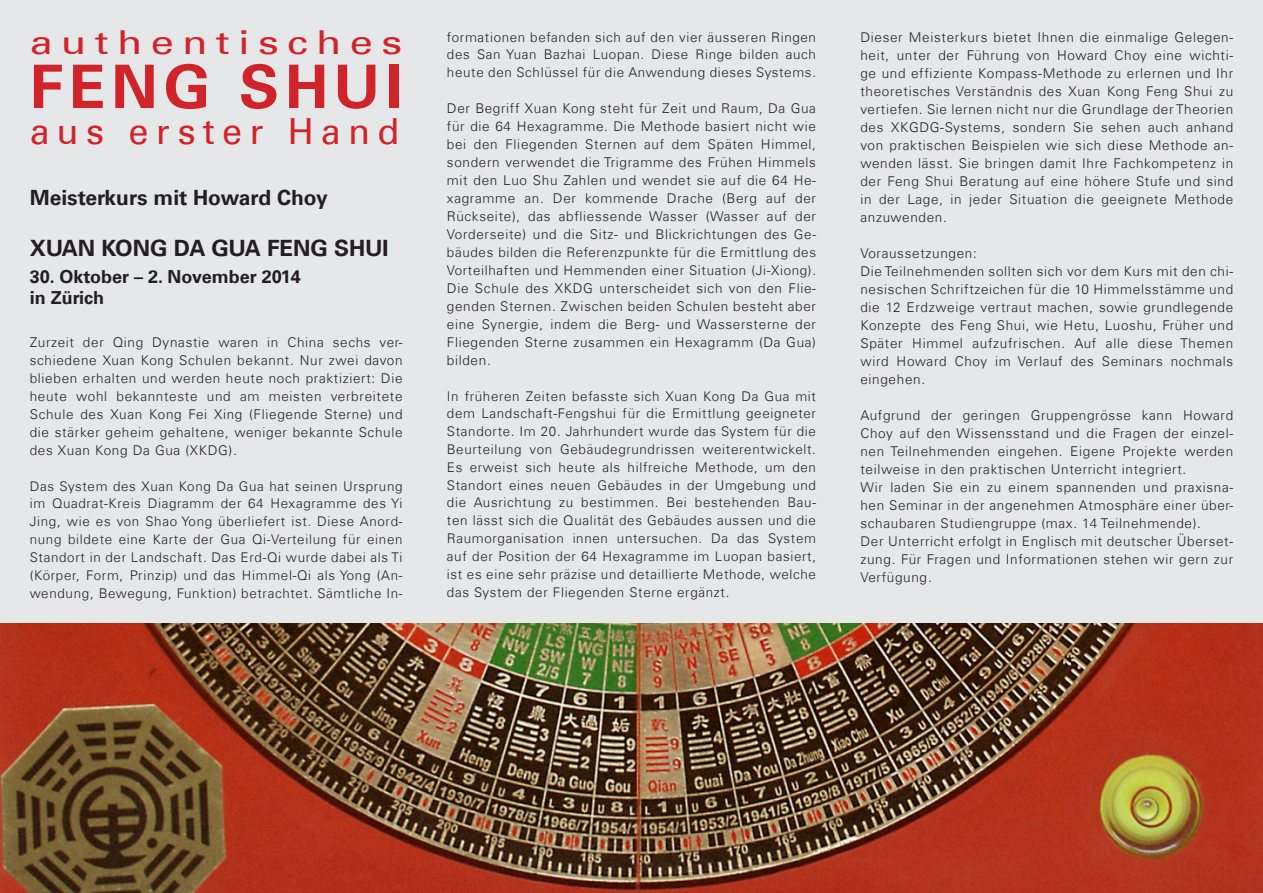
<style>
.page{position:relative;width:1263px;height:893px;background:#e6e7e9}
.page>*{position:absolute;margin:0;border:0;box-sizing:border-box;transform-origin:0 0}
.t1{font:700 60px "Univers Com 65";letter-spacing:.1em;color:#d1232a}
.t2{font:36px "Univers Com 55 Roman";letter-spacing:.2em;color:#d1232a}
.t3{font:33px "Univers Com 55 Roman";letter-spacing:.2em;color:#d1232a;scale:1.26 1}
.t4{font:700 22.5px "Univers Com 65";color:#231f20}
.t5{font:700 21px "Univers Com 65";color:#231f20}
.t6{font:700 18px "Univers Com 65";color:#231f20}
.t7{font:300 13.5px/18px "Univers Com 45";letter-spacing:.05em;color:#231f20;text-align:justify}
.t8{font:300 13.35px/17.9px "Univers Com 45";letter-spacing:.05em;color:#231f20;text-align:justify}
.s1{font-size:13.35px}
</style>
<div class="page">
<img style="left:1px;top:624px;width:1262px;height:269px">
<p class="t3" style="left:30px;top:22px;width:297px">authentisches</p>
<p class="t1" style="left:30px;top:51px;width:374px">FENG SHUI</p>
<p class="t2" style="left:30px;top:110px;width:371px">aus erster Hand</p>
<p class="t5" style="left:30px;top:185px;width:300px">Meisterkurs mit Howard Choy</p>
<p class="t4" style="left:30px;top:234px;width:360px">XUAN KONG DA GUA FENG SHUI</p>
<p class="t6" style="left:30px;top:266px;width:273px">30. Oktober – 2. November 2014</p>
<p class="t6" style="left:30px;top:287px;width:76px">in Zürich</p>
<p class="t7" style="left:30px;top:333px;width:374px">Zurzeit der Qing Dynastie waren in China sechs ver&shy;schiedene Xuan Kong Schulen bekannt. Nur zwei davon blieben erhalten und werden heute noch praktiziert: Die heute wohl bekannteste und am meisten verbreitete Schule des Xuan Kong Fei Xing (Fliegende Sterne) und die stärker geheim gehaltene, weniger bekannte Schule des Xuan Kong Da Gua (XKDG).</p>
<p class="t8" style="left:30px;top:477px;width:374px">Das System des Xuan Kong Da Gua hat seinen Ursprung im Quadrat-Kreis Diagramm der 64 Hexagramme des Yi Jing, wie es von Shao Yong überliefert ist. Diese Anord&shy;nung bildete eine Karte der Gua Qi-Verteilung für einen Standort in der Landschaft. Das Erd-Qi wurde dabei als Ti (Körper, Form, Prinzip) und das Himmel-Qi als Yong (An&shy;wendung, Bewegung, Funktion) betrachtet. Sämtliche In-</p>
<p class="t8" style="left:447px;top:28px;width:371px">formationen befanden sich auf den vier äusseren Ringen des San Yuan Bazhai Luopan. Diese Ringe bilden auch heute den Schlüssel für die Anwendung dieses Systems.</p>
<p class="t7" style="left:447px;top:99px;width:371px">Der Begriff Xuan Kong steht für Zeit und Raum, Da Gua für die 64 Hexagramme. Die Methode basiert nicht wie bei den Fliegenden Sternen auf dem Späten Himmel, sondern verwendet die Trigramme des Frühen Himmels mit den Luo Shu Zahlen und wendet sie auf die 64 He&shy;xagramme an. Der kommende Drache (Berg auf der Rückseite), das abfliessende Wasser (Wasser auf der Vorderseite) und die Sitz- und Blickrichtungen des <span class="s1">Ge-</span></p>
<p class="t8" style="left:447px;top:243px;width:371px">bäudes bilden die Referenzpunkte für die Ermittlung des<br>Vorteilhaften und Hemmenden einer Situation (Ji-Xiong).</p>
<p class="t7" style="left:447px;top:279px;width:371px">Die Schule des XKDG unterscheidet sich von den Flie&shy;genden Sternen. Zwischen beiden Schulen besteht aber eine Synergie, indem die Berg- und Wassersterne der Fliegenden Sterne zusammen ein Hexagramm (Da Gua) bilden.</p>
<p class="t8" style="left:447px;top:387px;width:371px">In früheren Zeiten befasste sich Xuan Kong Da Gua mit dem Landschaft-Fengshui für die Ermittlung geeigneter Standorte. Im 20. Jahrhundert wurde das System für die Beurteilung von Gebäudegrundrissen weiterentwickelt.<br>Es erweist sich heute als hilfreiche Methode, um den Standort eines neuen Gebäudes in der Umgebung und die Ausrichtung zu bestimmen. Bei bestehenden Bau&shy;ten lässt sich die Qualität des Gebäudes aussen und die Raumorganisation innen untersuchen. Da das System auf der Position der 64 Hexagramme im Luopan basiert, ist es eine sehr präzise und detaillierte Methode, welche das System der Fliegenden Sterne ergänzt.</p>
<p class="t7" style="left:860px;top:28px;width:374px">Dieser Meisterkurs bietet Ihnen die einmalige Gelegen&shy;heit, unter der Führung von Howard Choy eine wichti&shy;ge und effiziente Kompass-Methode zu erlernen und Ihr theoretisches Verständnis des Xuan Kong Feng Shui zu vertiefen. Sie lernen nicht nur die Grundlage der Theorien des XKGDG-Systems, sondern Sie sehen auch anhand von praktischen Beispielen wie sich diese Methode an&shy;wenden lässt. Sie bringen damit Ihre Fachkompetenz in der Feng Shui Beratung auf eine höhere Stufe und sind in der Lage, in jeder Situation die geeignete Methode anzuwenden.</p>
<p class="t7" style="left:860px;top:244px;width:118px">Voraussetzungen:</p>
<p class="t7" style="left:860px;top:262px;width:374px">Die Teilnehmenden sollten sich vor dem Kurs mit den chi&shy;nesischen Schriftzeichen für die 10 Himmelsstämme und die 12 Erdzweige vertraut machen, sowie grundlegende Konzepte des Feng Shui, wie Hetu, Luoshu, Früher und Später Himmel aufzufrischen. Auf alle diese Themen wird Howard Choy im Verlauf des Seminars nochmals eingehen.</p>
<p class="t7" style="left:860px;top:406px;width:374px">Aufgrund der geringen Gruppengrösse kann Howard Choy auf den Wissensstand und die Fragen der einzel&shy;nen Teilnehmenden eingehen. Eigene Projekte werden teilweise in den praktischen Unterricht integriert.</p>
<p class="t7" style="left:860px;top:478px;width:374px">Wir laden Sie ein zu einem spannenden und praxisna&shy;hen Seminar in der angenehmen Atmosphäre einer über&shy;schaubaren Studiengruppe (max. 14 Teilnehmende).</p>
<p class="t7" style="left:860px;top:532px;width:374px">Der Unterricht erfolgt in Englisch mit deutscher Überset&shy;zung. Für Fragen und Informationen stehen wir gern zur Verfügung.</p>
</div>
